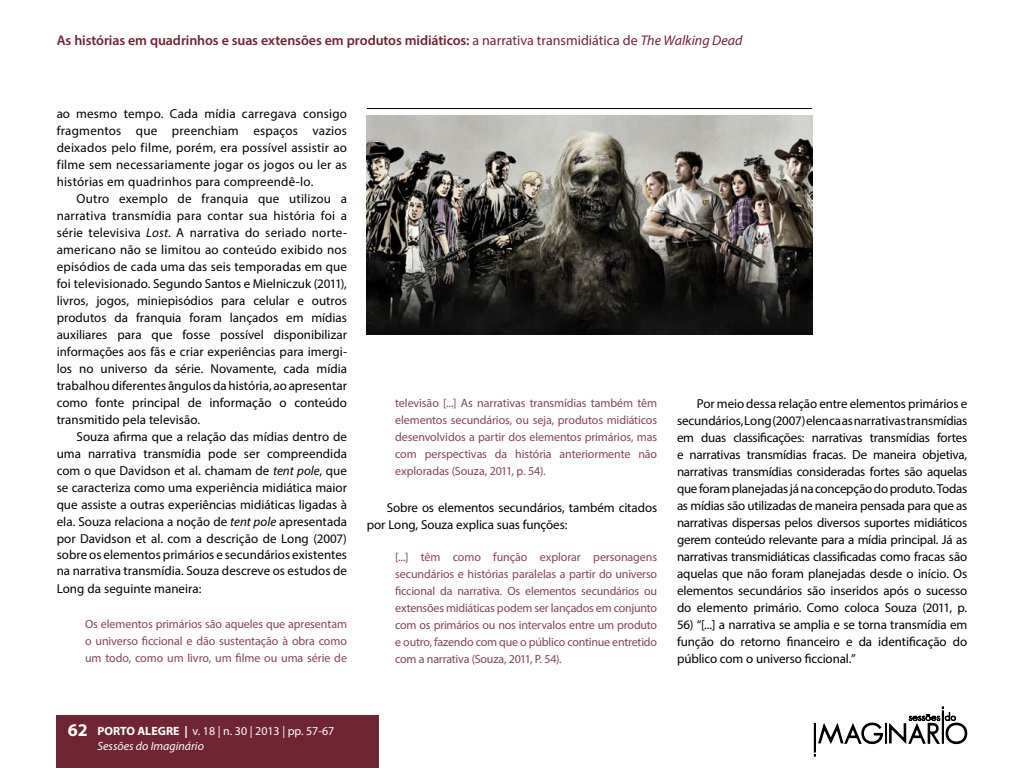
<style>
.page{position:relative;width:1024px;height:768px;background:#fff}
.page>*{position:absolute;margin:0;border:0;box-sizing:border-box;transform-origin:0 0}
.t1{font:600 14px "Myriad Pro";letter-spacing:-.01em;color:#6e2433}
.t2{font:13px/17px "Myriad Pro";letter-spacing:-.005em;color:#000;text-align:justify}
.t3{font:12px/17px "Myriad Pro";letter-spacing:-.01em;color:#844552;text-align:justify}
.t4{font:12px/15px "Myriad Pro";color:#fff}
.s1{font-weight:400}
.s2{font-weight:400;font-style:italic}
.s3{font-style:italic}
.s4{font-weight:700;font-size:18px}
.s5{font-weight:700}
</style>
<div class="page">
<div style="left:57px;top:715px;width:322px;height:53px;background:#6e2433"></div>
<svg style="left:814px;top:706px;width:154px;height:51px"></svg>
<img style="left:367px;top:115px;width:445px;height:219px">
<hr style="left:367px;top:108px;width:445px;height:1px;background:#000">
<p class="t1" style="left:57px;top:31px;width:687px">As histórias em quadrinhos e suas extensões em produtos midiáticos: <span class="s1">a narrativa transmidiática de</span> <span class="s2">The Walking Dead</span></p>
<p class="t2" style="left:57px;top:105px;width:292px">ao mesmo tempo. Cada mídia carregava consigo fragmentos que preenchiam espaços vazios deixados pelo filme, porém, era possível assistir ao filme sem necessariamente jogar os jogos ou ler as histórias em quadrinhos para compreendê-lo.</p>
<p class="t2" style="left:57px;top:190px;width:292px;text-indent:20px">Outro exemplo de franquia que utilizou a narrativa transmídia para contar sua história foi a série televisiva <span class="s3">Lost</span>. A narrativa do seriado norte&shy;americano não se limitou ao conteúdo exibido nos episódios de cada uma das seis temporadas em que foi televisionado. Segundo Santos e Mielniczuk (2011), livros, jogos, miniepisódios para celular e outros produtos da franquia foram lançados em mídias auxiliares para que fosse possível disponibilizar informações aos fãs e criar experiências para imergi&shy;los no universo da série. Novamente, cada mídia trabalhou diferentes ângulos da história, ao apresentar como fonte principal de informação o conteúdo transmitido pela televisão.</p>
<p class="t2" style="left:57px;top:428px;width:292px;text-indent:20px">Souza afirma que a relação das mídias dentro de uma narrativa transmídia pode ser compreendida com o que Davidson et al. chamam de <span class="s3">tent pole</span>, que se caracteriza como uma experiência midiática maior que assiste a outras experiências midiáticas ligadas à ela. Souza relaciona a noção de <span class="s3">tent pole</span> apresentada por Davidson et al. com a descrição de Long (2007) sobre os elementos primários e secundários existentes na narrativa transmídia. Souza descreve os estudos de</p>
<p class="t2" style="left:57px;top:580px;width:146px">Long da seguinte maneira:</p>
<p class="t3" style="left:85px;top:615px;width:263px">Os elementos primários são aqueles que apresentam o universo ficcional e dão sustentação à obra como um todo, como um livro, um filme ou uma série de</p>
<p class="t3" style="left:395px;top:394px;width:263px">televisão [...] As narrativas transmídias também têm elementos secundários, ou seja, produtos midiáticos desenvolvidos a partir dos elementos primários, mas com perspectivas da história anteriormente não exploradas (Souza, 2011, p. 54).</p>
<p class="t2" style="left:367px;top:499px;width:292px;text-indent:20px">Sobre os elementos secundários, também citados por Long, Souza explica suas funções:</p>
<p class="t3" style="left:395px;top:549px;width:263px">[...] têm como função explorar personagens secundários e histórias paralelas a partir do universo ficcional da narrativa. Os elementos secundários ou extensões midiáticas podem ser lançados em conjunto com os primários ou nos intervalos entre um produto e outro, fazendo com que o público continue entretido com a narrativa (Souza, 2011, P. 54).</p>
<p class="t2" style="left:677px;top:394px;width:292px;text-indent:20px">Por meio dessa relação entre elementos primários e secundários, Long (2007) elenca as narrativas transmídias em duas classificações: narrativas transmídias fortes e narrativas transmídias fracas. De maneira objetiva, narrativas transmídias consideradas fortes são aquelas que foram planejadas já na concepção do produto. Todas as mídias são utilizadas de maneira pensada para que as narrativas dispersas pelos diversos suportes midiáticos gerem conteúdo relevante para a mídia principal. Já as narrativas transmidiáticas classificadas como fracas são aquelas que não foram planejadas desde o início. Os elementos secundários são inseridos após o sucesso do elemento primário. Como coloca Souza (2011, p.</p>
<p class="t2" style="left:677px;top:615px;width:292px">56) “[...] a narrativa se amplia e se torna transmídia em função do retorno financeiro e da identificação do público com o universo ficcional.”</p>
<p class="t4" style="left:97px;top:724px;width:238px;text-indent:-30px"><span class="s4">62</span> <span class="s5">PORTO ALEGRE |</span> v. 18 | n. 30 | 2013 | pp. 57-67<br><span class="s3">Sessões do Imaginário</span></p>
</div>
